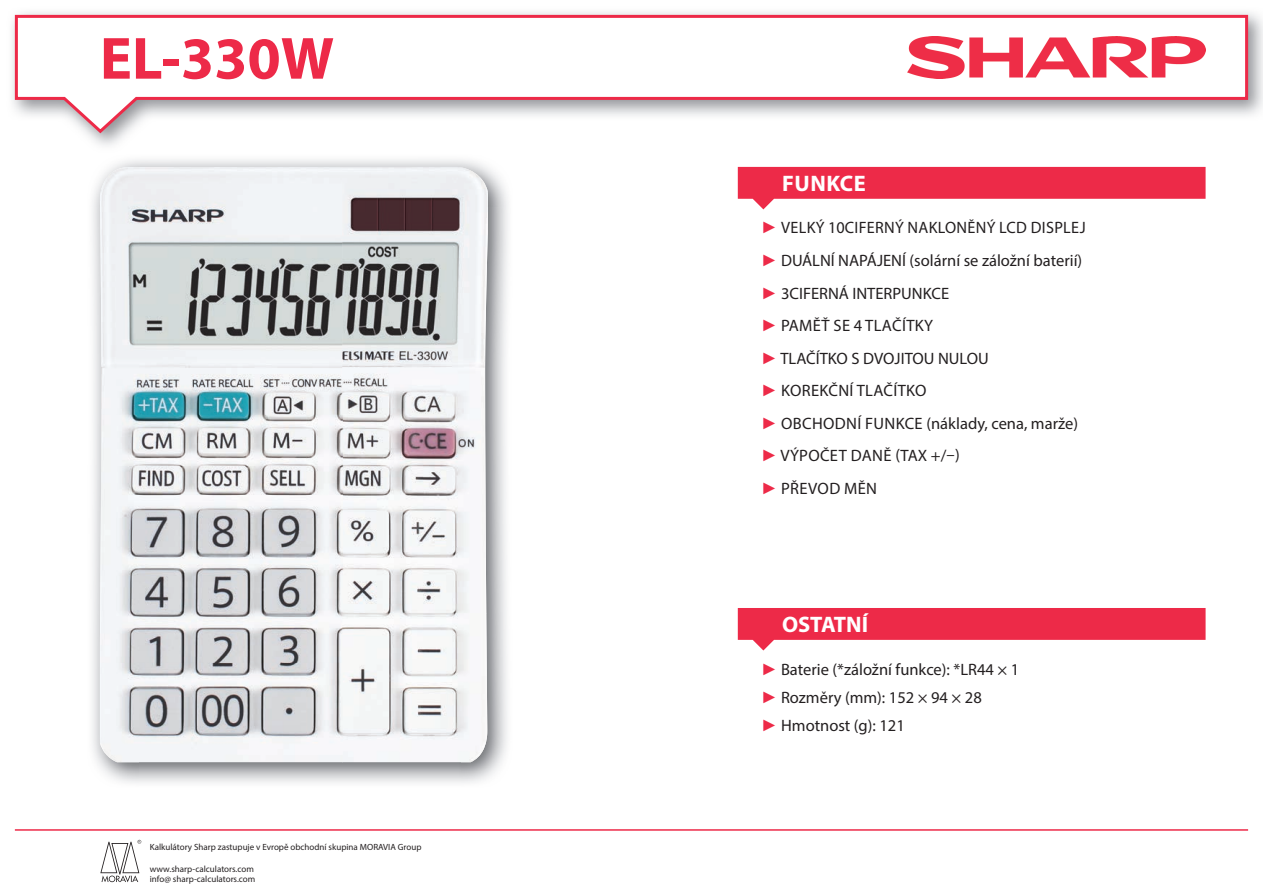
<style>
.page{position:relative;width:1263px;height:893px;background:#fff}
.page>*{position:absolute;margin:0;border:0;box-sizing:border-box;transform-origin:0 0}
.t1{font:700 60px "Myriad Pro";color:#ed2a48}
.t2{font:700 22.5px "Myriad Pro";color:#fff}
.t3{font:16.5px/32.5px "Myriad Pro";color:#231f20}
.t4{font:9px/10.8px "Myriad Pro";color:#231f20}
.s1{font-family:"Arial";color:#ed2a48}
</style>
<div class="page">
<svg style="left:13px;top:13px;width:1236px;height:122px"></svg>
<img style="left:907px;top:36px;width:298px;height:43px">
<hr style="left:15px;top:829px;width:1233px;height:2px;background:#ed2a48">
<svg style="left:100px;top:840px;width:41px;height:42px"></svg>
<img style="left:460px;top:206px;width:51px;height:577px">
<img style="left:100px;top:167px;width:388px;height:595px">
<svg style="left:738px;top:167px;width:467px;height:42px"></svg>
<svg style="left:738px;top:608px;width:467px;height:42px"></svg>
<h1 class="t1" style="left:100px;top:19px;width:236px">EL-330W</h1>
<p class="t4" style="left:150px;top:841px;width:273px">Kalkulátory Sharp zastupuje v Evropě obchodní skupina MORAVIA Group</p>
<p class="t4" style="left:150px;top:863px;width:107px">www.sharp-calculators.com info@ sharp-calculators.com</p>
<h2 class="t2" style="left:782px;top:169px;width:85px">FUNKCE</h2>
<p class="t3" style="left:761px;top:211px;width:326px"><span class="s1">►</span> VELKÝ 10CIFERNÝ NAKLONĚNÝ LCD DISPLEJ <span class="s1">►</span> DUÁLNÍ NAPÁJENÍ (solární se záložní baterií) <span class="s1">►</span> 3CIFERNÁ INTERPUNKCE<br><span class="s1">►</span> PAMĚŤ SE 4 TLAČÍTKY<br><span class="s1">►</span> TLAČÍTKO S DVOJITOU NULOU<br><span class="s1">►</span> KOREKČNÍ TLAČÍTKO<br><span class="s1">►</span> OBCHODNÍ FUNKCE (náklady, cena, marže) <span class="s1">►</span> VÝPOČET DANĚ (TAX +/–)<br><span class="s1">►</span> PŘEVOD MĚN</p>
<h2 class="t2" style="left:782px;top:610px;width:88px">OSTATNÍ</h2>
<p class="t3" style="left:761px;top:655px;width:260px;line-height:28.3px"><span class="s1">►</span> Baterie (*záložní funkce): *LR44 × 1 <span class="s1">►</span> Rozměry (mm): 152 × 94 × 28<br><span class="s1">►</span> Hmotnost (g): 121</p>
</div>
